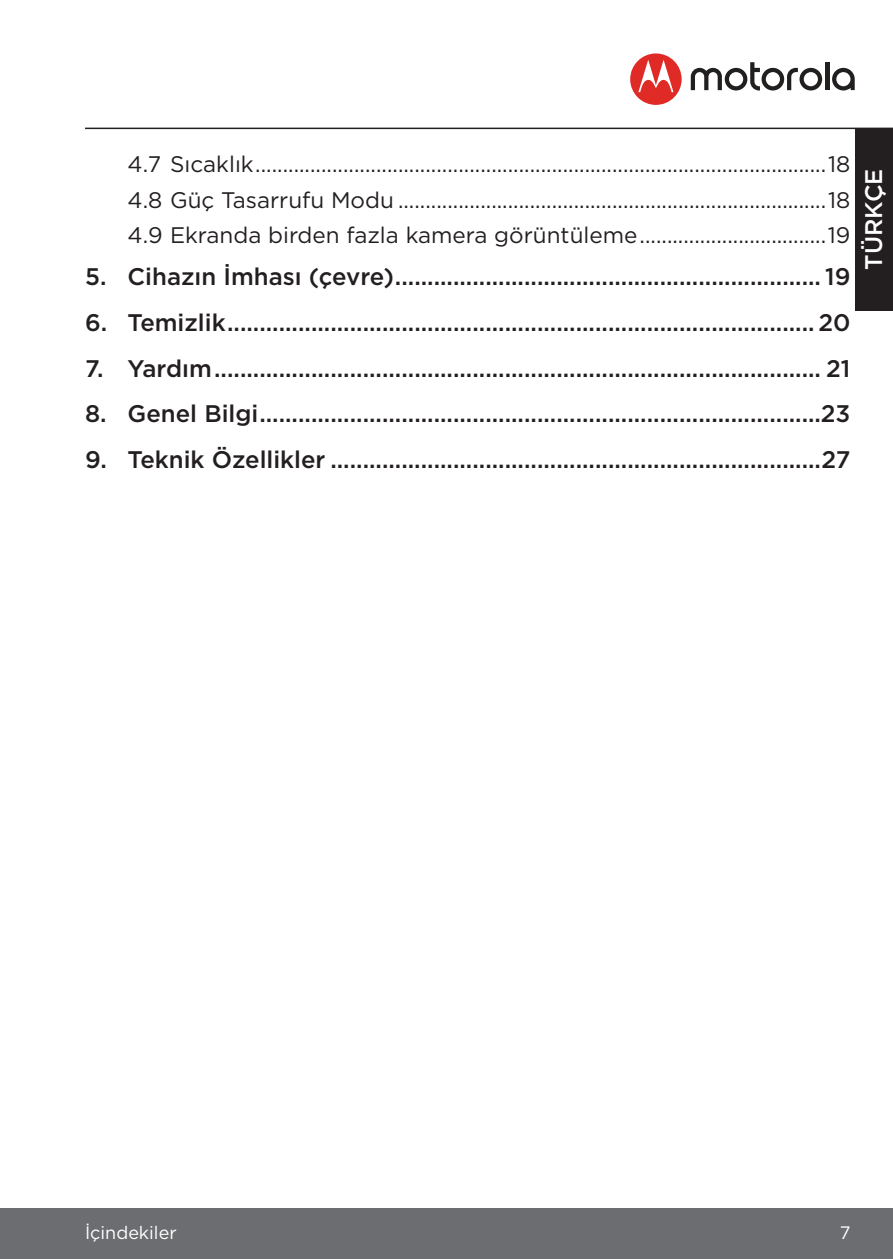
<style>
.page{position:relative;width:893px;height:1259px;background:#fff}
.page>*{position:absolute;margin:0;border:0;box-sizing:border-box;transform-origin:0 0}
.t1{font:500 24px "Gotham";color:#231f20}
.t2{font:500 24px "Gotham";color:#fff}
.t3{font:22.5px/35.4px "Gotham";color:#231f20;text-align:justify}
.t4{font:18px "Gotham";color:#fff}
</style>
<div class="page">
<div style="left:0;top:1208px;width:893px;height:51px;background:#6c6d70"></div>
<hr style="left:85px;top:128px;width:808px;height:1px;background:#231f20">
<div style="left:855px;top:128px;width:38px;height:182px;background:#231f20"></div>
<div style="left:630px;top:53px;width:52px;height:52px;background:#e02a26;border-radius:50%"></div>
<svg style="left:638px;top:60px;width:35px;height:32px"></svg>
<svg style="left:832px;top:68px;width:23px;height:22px"></svg>
<hr style="left:825px;top:62px;width:4px;height:28px;background:#221f1f">
<svg style="left:691px;top:62px;width:131px;height:28px"></svg>
<p class="t3" style="left:128px;top:146px;width:724px">4.7 Sıcaklık........................................................................................................18<br>4.8 Güç Tasarrufu Modu ..............................................................................18<br>4.9 Ekranda birden fazla kamera görüntüleme..................................19</p>
<p class="t1" style="left:85px;top:261px;width:767px">5. Cihazın İmhası (çevre).................................................................. 19</p>
<p class="t1" style="left:85px;top:306px;width:767px">6. Temizlik........................................................................................... 20</p>
<p class="t1" style="left:85px;top:352px;width:767px">7. Yardım.............................................................................................. 21</p>
<p class="t1" style="left:85px;top:398px;width:767px">8. Genel Bilgi.......................................................................................23</p>
<p class="t1" style="left:85px;top:444px;width:767px">9. Teknik Özellikler ............................................................................27</p>
<p class="t2" style="left:858px;top:269px;width:102px;rotate:-90deg">TÜRKÇE</p>
<p class="t4" style="left:85px;top:1221px;width:93px">İçindekiler</p>
<p class="t4" style="left:840px;top:1221px;width:12px">7</p>
</div>
